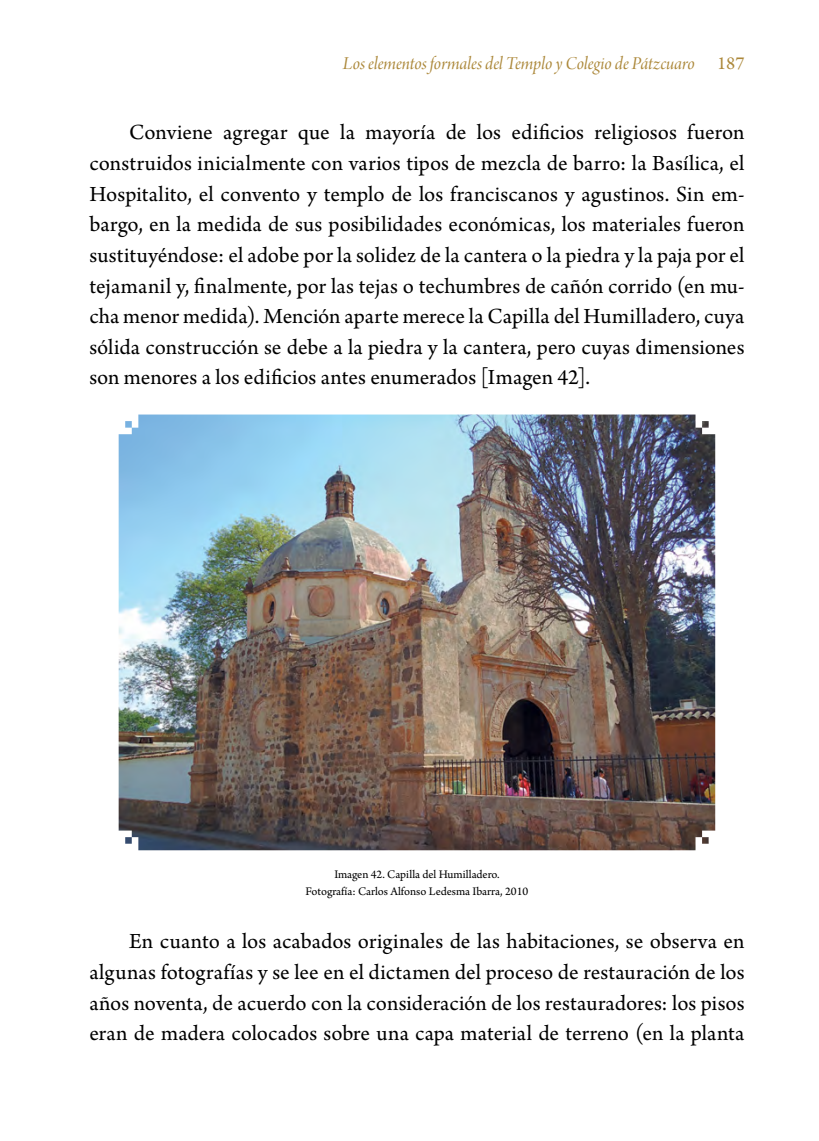
<style>
.page{position:relative;width:819px;height:1141px;background:#fff}
.page>*{position:absolute;margin:0;border:0;box-sizing:border-box;transform-origin:0 0}
.Segundo_Párrafo{font:22.75px/30.6px "Arno Pro";color:#000;text-align:justify}
.t1{font:19.25px "Arno Pro Italic Display";color:#ac883a}
.Autor_de_Foto{font:12.25px "Arno Pro";color:#000}
.Pié_de_Foto{font:12.25px "Arno Pro";letter-spacing:-.015em;color:#000}
.s1{font-family:"Arno Pro"}
</style>
<div class="page">
<img style="left:119px;top:415px;width:596px;height:435px">
<p class="t1" style="left:343px;top:53px;width:403px">Los elementos formales del Templo y Colegio de Pátzcuaro <span class="s1">187</span></p>
<p class="Segundo_Párrafo" style="left:89px;top:118px;width:656px;text-indent:40px">Conviene agregar que la mayoría de los edificios religiosos fueron construidos inicialmente con varios tipos de mezcla de barro: la Basílica, el Hospitalito, el convento y templo de los franciscanos y agustinos. Sin em&shy;bargo, en la medida de sus posibilidades económicas, los materiales fueron sustituyéndose: el adobe por la solidez de la cantera o la piedra y la paja por el tejamanil y, finalmente, por las tejas o techumbres de cañón corrido (en mu&shy;cha menor medida). Mención aparte merece la Capilla del Humilladero, cuya sólida construcción se debe a la piedra y la cantera, pero cuyas dimensiones son menores a los edificios antes enumerados [Imagen 42].</p>
<p class="Pié_de_Foto" style="left:334px;top:867px;width:167px">Imagen 42. Capilla del Humilladero.</p>
<p class="Autor_de_Foto" style="left:305px;top:884px;width:224px">Fotografía: Carlos Alfonso Ledesma Ibarra, 2010</p>
<p class="Segundo_Párrafo" style="left:89px;top:927px;width:656px;text-indent:40px">En cuanto a los acabados originales de las habitaciones, se observa en algunas fotografías y se lee en el dictamen del proceso de restauración de los años noventa, de acuerdo con la consideración de los restauradores: los pisos eran de madera colocados sobre una capa material de terreno (en la planta</p>
</div>
